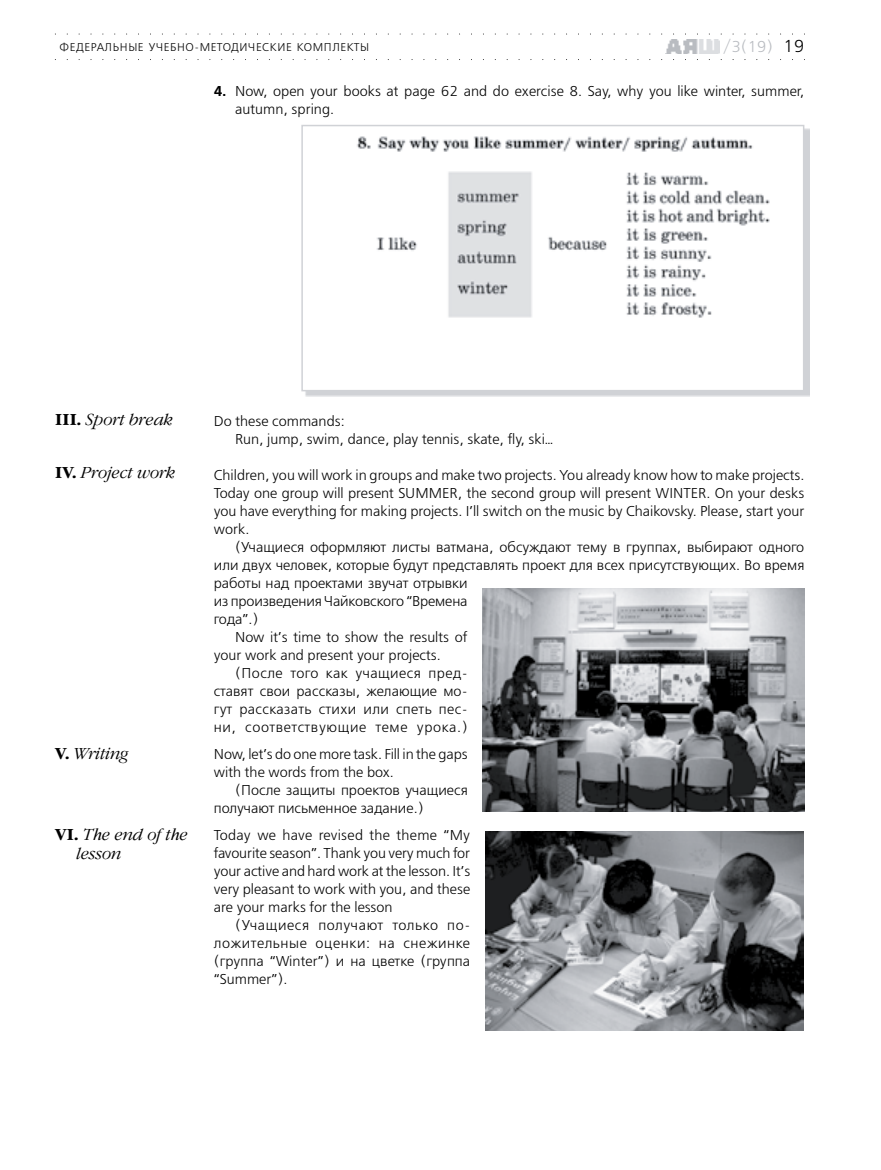
<style>
.page{position:relative;width:881px;height:1170px;background:#fff}
.page>*{position:absolute;margin:0;border:0;box-sizing:border-box;transform-origin:0 0}
.t1{font:italic 300 15.75px/18.9px "Garamond C";letter-spacing:.005em;color:#000}
.t2{font:15.75px "Free Set Light C";color:#b9bcc1}
.t3{font:14.25px/18px "Free Set Light C";color:#000}
.t4{font:14.25px "Free Set Light C";letter-spacing:.025em;color:#000}
.t5{font:14.25px "Free Set Light C";letter-spacing:.045em;color:#000}
.t6{font:14.25px "Free Set Light C";letter-spacing:.03em;color:#000}
.t7{font:11.25px "Free Set Light C";letter-spacing:.05em;color:#000}
.s1{font-size:17.25px;color:#000}
.s2{font-family:"Free Set Demi Bold C"}
.s3{font-weight:700;font-style:normal}
.s4{font-family:"Newton C";font-weight:400;font-size:16.5px}
</style>
<div class="page">
<svg style="left:55px;top:33px;width:738px;height:2px"></svg>
<svg style="left:55px;top:59px;width:738px;height:1px"></svg>
<img style="left:665px;top:40px;width:53px;height:14px">
<img style="left:482px;top:589px;width:322px;height:222px">
<img style="left:485px;top:831px;width:318px;height:199px">
<div style="left:304px;top:127px;width:505px;height:270px;background:#d0d2d6"></div>
<img style="left:304px;top:128px;width:497px;height:260px">
<div style="left:301px;top:125px;width:503px;height:266px;border:2px solid #d0d2d6"></div>
<p class="t7" style="left:60px;top:41px;width:311px">ФЕДЕРАЛЬНЫЕ УЧЕБНО-МЕТОДИЧЕСКИЕ КОМПЛЕКТЫ</p>
<p class="t2" style="left:722px;top:38px;width:83px">/3(19) <span class="s1">19</span></p>
<p class="t3" style="left:235px;top:83px;width:570px;text-indent:-21px"><span class="s2">4.</span> N ow, open your books at page 62 and do exercise 8. Say, why you like winter, summer, autumn, spring.</p>
<p class="t1" style="left:55px;top:411px;width:119px"><span class="s3">III.</span> Sport break</p>
<p class="t1" style="left:55px;top:464px;width:121px"><span class="s3">IV.</span> Project work</p>
<p class="t1" style="left:55px;top:744px;width:74px"><span class="s3">V.</span> Writing</p>
<p class="t1" style="left:76px;top:826px;width:112px;text-indent:-21px"><span class="s3">VI.</span> T<span class="s4">h</span>e end of t<span class="s4">h</span>e lesson</p>
<p class="t3" style="left:235px;top:413px;width:319px;text-indent:-21px">Do these commands:<br>Run, jump, swim, dance, play tennis, skate, fly, ski…</p>
<p class="t3" style="left:214px;top:466px;width:592px;text-align:justify">Children, you will work in groups and make two projects. You already know how to make projects.<br>Today one group will present SUMMER, the second group will present WINTER. On your desks you have everything for making projects. I ’ll switch on the music by Chaikovsky. Please, start your work.</p>
<p class="t3" style="left:235px;top:538px;width:570px">(Учащиеся оформляют листы ватмана, обсуждают тему в группах, выбирают одного</p>
<p class="t3" style="left:214px;top:556px;width:591px">или двух человек, которые будут представлять проект для всех присутствующих. Во время</p>
<p class="t3" style="left:214px;top:574px;width:255px">работы над проектами звучат отрывки</p>
<p class="t3" style="left:214px;top:592px;width:255px">из произведения Чайковского “Времена</p>
<p class="t3" style="left:214px;top:610px;width:46px">года”.)</p>
<p class="t3" style="left:235px;top:628px;width:234px">N ow it’s time to show the results of</p>
<p class="t3" style="left:214px;top:646px;width:228px">your work and present your projects.</p>
<p class="t6" style="left:235px;top:665px;width:234px">(После того как учащиеся пред-</p>
<p class="t3" style="left:214px;top:682px;width:255px">ставят свои рассказы, желающие мо-</p>
<p class="t4" style="left:214px;top:701px;width:255px">гут рассказать стихи или спеть пес-</p>
<p class="t5" style="left:214px;top:719px;width:255px">ни, соответствующие теме урока.)</p>
<p class="t3" style="left:214px;top:745px;width:255px">Now, let’s do one more task. Fill in the gaps with the words from the box.</p>
<p class="t3" style="left:214px;top:781px;width:255px;text-indent:21px">(После защиты проектов учащиеся получают письменное задание.)</p>
<p class="t3" style="left:214px;top:826px;width:258px;text-align:justify">Today we have revised the theme “My favourite season”. Thank you very much for your active and hard work at the lesson. It’s very pleasant to work with you, and these are your marks for the lesson</p>
<p class="t3" style="left:214px;top:916px;width:258px;text-align:justify;text-indent:21px">(Учащиеся получают только по&shy;ложительные оценки: на снежинке (группа “Winter”) и на цветке (группа “Summer”).</p>
</div>
